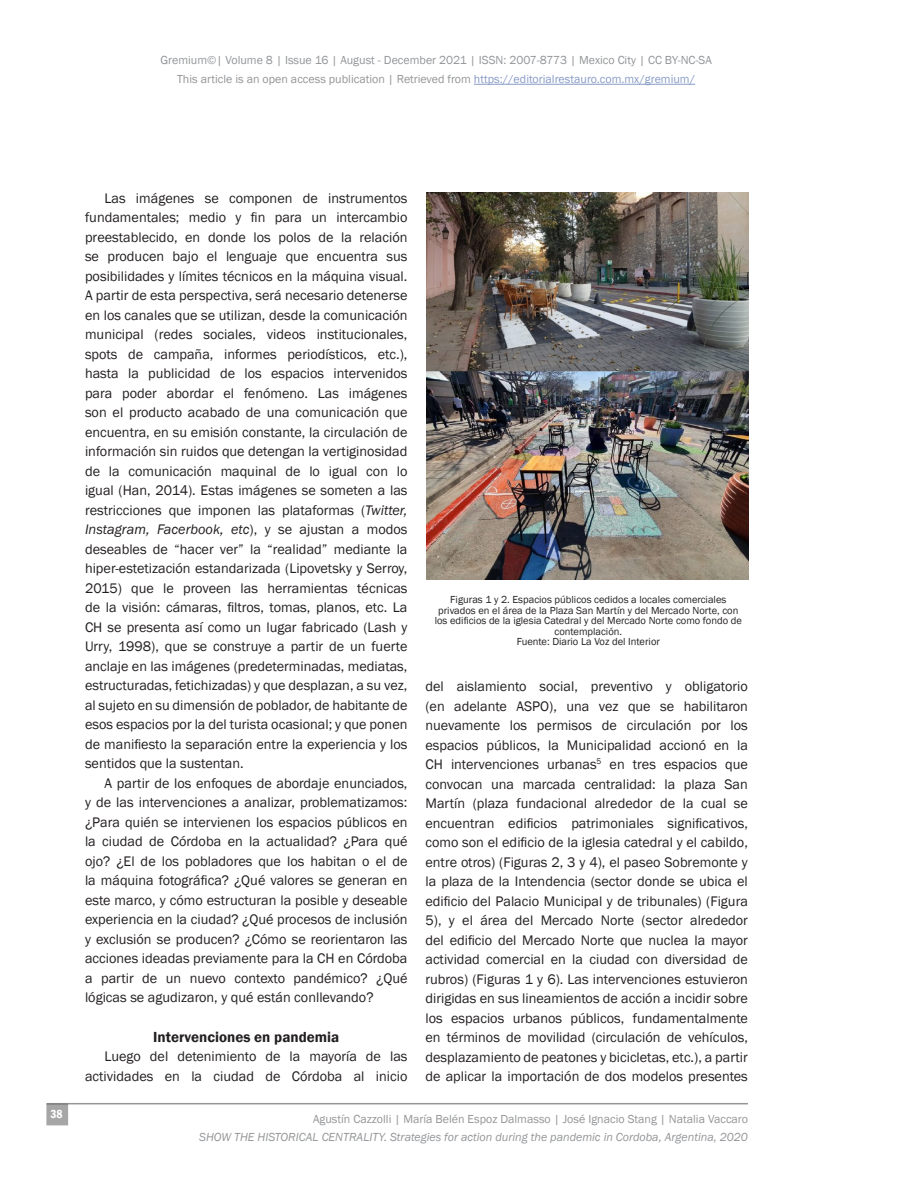
<style>
.page{position:relative;width:918px;height:1188px;background:#fff}
.page>*{position:absolute;margin:0;border:0;box-sizing:border-box;transform-origin:0 0}
.Sub-nosub{font:600 15px "Franklin Gothic";color:#231f20}
.Cuerpo_Gral{font:14.25px/19.5px "Franklin Gothic";color:#231f20;text-align:justify}
.t1{font:12px/19.5px "Franklin Gothic";color:#939598;text-align:center}
.t2{font:italic 12px "Franklin Gothic";color:#939598}
.t3{font:600 condensed 12px "Franklin Gothic";color:#fff}
.Pie_ilustración{font:10.5px/10.5px "Franklin Gothic";color:#231f20;text-align:center}
.s1{color:#879bc7}
.s2{font-style:italic}
</style>
<div class="page">
<hr style="left:474px;top:84px;width:221px;height:1px;background:#879bc7">
<hr style="left:46px;top:1103px;width:702px;height:1px;background:#939598">
<div style="left:47px;top:1104px;width:20px;height:21px;background:#a7a6a6"></div>
<img style="left:426px;top:193px;width:322px;height:387px">
<p class="t1" style="left:160px;top:50px;width:553px">Gremium©| Volume 8 | Issue 16 | August - December 2021 | ISSN: 2007-8773 | Mexico City | CC BY-NC-SA<br>This article is an open access publication | Retrieved from <span class="s1">https://editorialrestauro.com.mx/gremium/</span></p>
<p class="t3" style="left:50px;top:1106px;width:14px">38</p>
<p class="Cuerpo_Gral" style="left:85px;top:189px;width:324px;text-indent:20px">Las imágenes se componen de instrumentos fundamentales; medio y fin para un intercambio preestablecido, en donde los polos de la relación se producen bajo el lenguaje que encuentra sus posibilidades y límites técnicos en la máquina visual.<br>A partir de esta perspectiva, será necesario detenerse en los canales que se utilizan, desde la comunicación municipal (redes sociales, videos institucionales, spots de campaña, informes periodísticos, etc.), hasta la publicidad de los espacios intervenidos para poder abordar el fenómeno. Las imágenes son el producto acabado de una comunicación que encuentra, en su emisión constante, la circulación de información sin ruidos que detengan la vertiginosidad de la comunicación maquinal de lo igual con lo igual (Han, 2014). Estas imágenes se someten a las restricciones que imponen las plataformas (<span class="s2">Twitter, Instagram, Facerbook, etc</span>), y se ajustan a modos deseables de “hacer ver” la “realidad” mediante la hiper-estetización estandarizada (Lipovetsky y Serroy, 2015) que le proveen las herramientas técnicas de la visión: cámaras, filtros, tomas, planos, etc. La CH se presenta así como un lugar fabricado (Lash y Urry, 1998), que se construye a partir de un fuerte anclaje en las imágenes (predeterminadas, mediatas, estructuradas, fetichizadas) y que desplazan, a su vez, al sujeto en su dimensión de poblador, de habitante de esos espacios por la del turista ocasional; y que ponen de manifiesto la separación entre la experiencia y los sentidos que la sustentan.</p>
<p class="Cuerpo_Gral" style="left:85px;top:774px;width:324px;text-indent:20px">A partir de los enfoques de abordaje enunciados, y de las intervenciones a analizar, problematizamos: ¿Para quién se intervienen los espacios públicos en la ciudad de Córdoba en la actualidad? ¿Para qué ojo? ¿El de los pobladores que los habitan o el de la máquina fotográfica? ¿Qué valores se generan en este marco, y cómo estructuran la posible y deseable experiencia en la ciudad? ¿Qué procesos de inclusión y exclusión se producen? ¿Cómo se reorientaron las acciones ideadas previamente para la CH en Córdoba a partir de un nuevo contexto pandémico? ¿Qué lógicas se agudizaron, y qué están conllevando?</p>
<p class="Sub-nosub" style="left:153px;top:1027px;width:188px">Intervenciones en pandemia</p>
<p class="Cuerpo_Gral" style="left:85px;top:1047px;width:324px;text-align:right">Luego del detenimiento de la mayoría de las actividades en la ciudad de Córdoba al inicio</p>
<p class="Pie_ilustración" style="left:435px;top:595px;width:309px">Figuras 1 y 2. Espacios públicos cedidos a locales comerciales privados en el área de la Plaza San Martín y del Mercado Norte, con los edificios de la iglesia Catedral y del Mercado Norte como fondo de contemplación.</p>
<p class="Pie_ilustración" style="left:517px;top:637px;width:145px">Fuente: Diario La Voz del Interior</p>
<p class="Cuerpo_Gral" style="left:425px;top:677px;width:324px">del aislamiento social, preventivo y obligatorio (en adelante ASPO), una vez que se habilitaron nuevamente los permisos de circulación por los espacios públicos, la Municipalidad accionó en la CH intervenciones urbanas<sup>5</sup> en tres espacios que convocan una marcada centralidad: la plaza San Martín (plaza fundacional alrededor de la cual se encuentran edificios patrimoniales significativos, como son el edificio de la iglesia catedral y el cabildo, entre otros) (Figuras 2, 3 y 4), el paseo Sobremonte y la plaza de la Intendencia (sector donde se ubica el edificio del Palacio Municipal y de tribunales) (Figura 5), y el área del Mercado Norte (sector alrededor del edificio del Mercado Norte que nuclea la mayor actividad comercial en la ciudad con diversidad de rubros) (Figuras 1 y 6). Las intervenciones estuvieron dirigidas en sus lineamientos de acción a incidir sobre los espacios urbanos públicos, fundamentalmente en términos de movilidad (circulación de vehículos, desplazamiento de peatones y bicicletas, etc.), a partir de aplicar la importación de dos modelos presentes</p>
<p class="t1" style="left:313px;top:1110px;width:436px">Agustín Cazzolli | María Belén Espoz Dalmasso | José Ignacio Stang | Natalia Vaccaro</p>
<p class="t2" style="left:199px;top:1130px;width:550px">SHOW THE HISTORICAL CENTRALITY. Strategies for action during the pandemic in Cordoba, Argentina, 2020</p>
</div>
